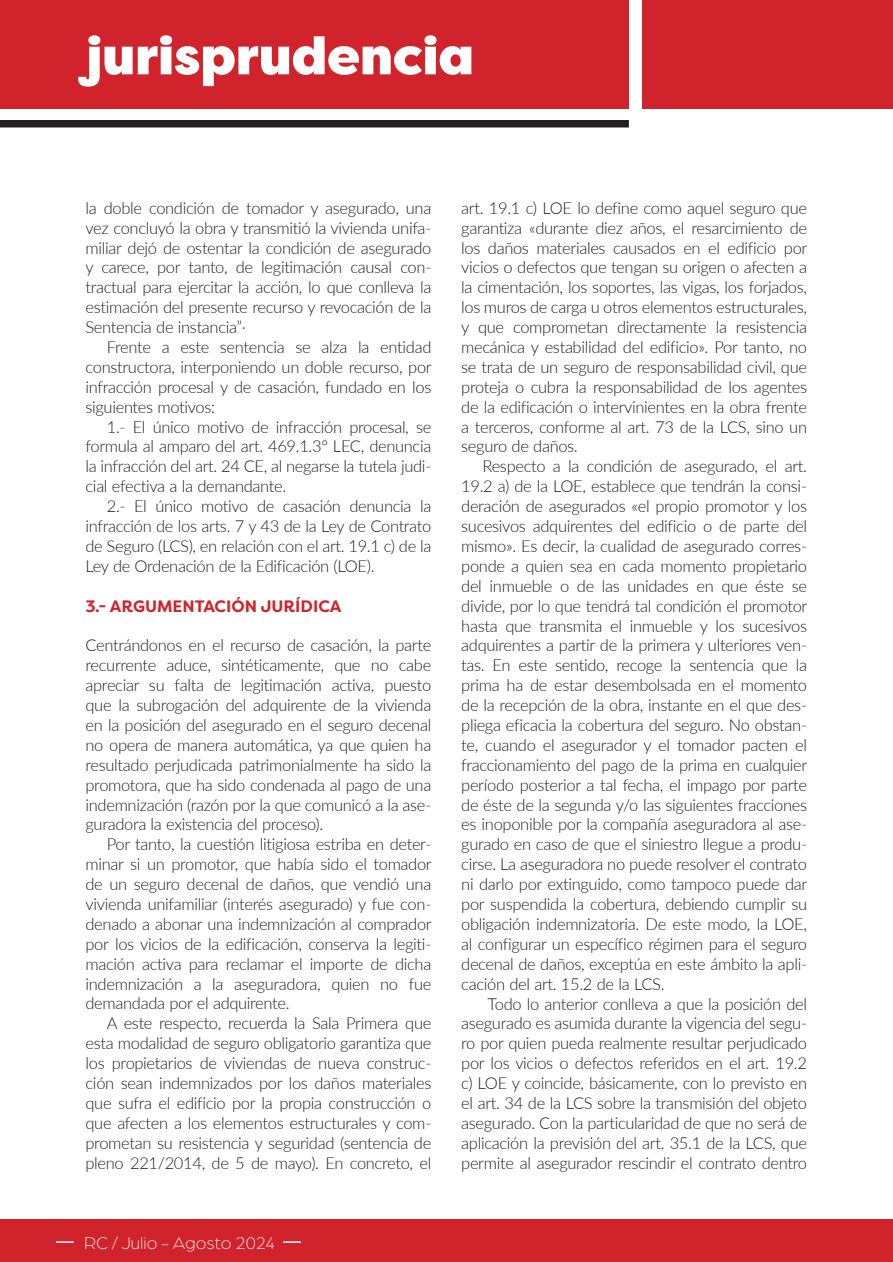
<style>
.page{position:relative;width:893px;height:1262px;background:#fff}
.page>*{position:absolute;margin:0;border:0;box-sizing:border-box;transform-origin:0 0}
.t1{font:52.5px "Sybarite Large";color:#fff}
.t2{font:300 18px "Arboria";color:#fff}
.t3{font:300 16.5px/20px "Lato";letter-spacing:-.02em;color:#231f20;text-align:justify}
.t4{font:700 16.5px "Filson Pro";color:#d0232c}
</style>
<div class="page">
<div style="left:0;top:0;width:628px;height:109px;background:#d0232c"></div>
<div style="left:0;top:120px;width:628px;height:7px;background:#231f20"></div>
<div style="left:641px;top:0;width:251px;height:109px;background:#d0232c"></div>
<div style="left:0;top:1219px;width:892px;height:42px;background:#d0232c"></div>
<hr style="left:892px;top:1219px;width:1px;height:42px;background:#d0232c">
<svg style="left:56px;top:1241px;width:18px;height:1px"></svg>
<svg style="left:283px;top:1241px;width:18px;height:1px"></svg>
<h1 class="t1" style="left:84px;top:21px;width:366px">jurisprudencia</h1>
<p class="t3" style="left:85px;top:197px;width:347px">la doble condición de tomador y asegurado, una vez concluyó la obra y transmitió la vivienda unifa&shy;miliar dejó de ostentar la condición de asegurado y carece, por tanto, de legitimación causal con&shy;tractual para ejercitar la acción, lo que conlleva la estimación del presente recurso y revocación de la Sentencia de instancia”·</p>
<p class="t3" style="left:85px;top:336px;width:347px;text-indent:21px">Frente a este sentencia se alza la entidad constructora, interponiendo un doble recurso, por infracción procesal y de casación, fundado en los siguientes motivos:</p>
<p class="t3" style="left:85px;top:416px;width:347px;text-indent:21px">1.- El único motivo de infracción procesal, se formula al amparo del art. 469.1.3º LEC, denuncia la infracción del art. 24 CE, al negarse la tutela judi&shy;cial efectiva a la demandante.</p>
<p class="t3" style="left:85px;top:495px;width:347px;text-indent:21px">2.- El único motivo de casación denuncia la infracción de los arts. 7 y 43 de la Ley de Contrato de Seguro (LCS), en relación con el art. 19.1 c) de la Ley de Ordenación de la Edificación (LOE).</p>
<p class="t4" style="left:85px;top:595px;width:257px">3.- ARGUMENTACIÓN JURÍDICA</p>
<p class="t3" style="left:85px;top:635px;width:347px">Centrándonos en el recurso de casación, la parte recurrente aduce, sintéticamente, que no cabe apreciar su falta de legitimación activa, puesto que la subrogación del adquirente de la vivienda en la posición del asegurado en el seguro decenal no opera de manera automática, ya que quien ha resultado perjudicada patrimonialmente ha sido la promotora, que ha sido condenada al pago de una indemnización (razón por la que comunicó a la ase&shy;guradora la existencia del proceso).</p>
<p class="t3" style="left:85px;top:833px;width:347px;text-indent:21px">Por tanto, la cuestión litigiosa estriba en deter&shy;minar si un promotor, que había sido el tomador de un seguro decenal de daños, que vendió una vivienda unifamiliar (interés asegurado) y fue con&shy;denado a abonar una indemnización al comprador por los vicios de la edificación, conserva la legiti&shy;mación activa para reclamar el importe de dicha indemnización a la aseguradora, quien no fue demandada por el adquirente.</p>
<p class="t3" style="left:85px;top:1012px;width:347px;text-indent:21px">A este respecto, recuerda la Sala Primera que esta modalidad de seguro obligatorio garantiza que los propietarios de viviendas de nueva construc&shy;ción sean indemnizados por los daños materiales que sufra el edificio por la propia construcción o que afecten a los elementos estructurales y com&shy;prometan su resistencia y seguridad (sentencia de pleno 221/2014, de 5 de mayo). En concreto, el</p>
<p class="t2" style="left:84px;top:1231px;width:192px">RC / Julio - Agosto 2024</p>
<p class="t3" style="left:461px;top:197px;width:347px">art. 19.1 c) LOE lo define como aquel seguro que garantiza «durante diez años, el resarcimiento de los daños materiales causados en el edificio por vicios o defectos que tengan su origen o afecten a la cimentación, los soportes, las vigas, los forjados, los muros de carga u otros elementos estructurales, y que comprometan directamente la resistencia mecánica y estabilidad del edificio». Por tanto, no se trata de un seguro de responsabilidad civil, que proteja o cubra la responsabilidad de los agentes de la edificación o intervinientes en la obra frente a terceros, conforme al art. 73 de la LCS, sino un seguro de daños.</p>
<p class="t3" style="left:461px;top:456px;width:347px;text-indent:21px">Respecto a la condición de asegurado, el art.<br>19.2 a) de la LOE, establece que tendrán la consi&shy;deración de asegurados «el propio promotor y los sucesivos adquirentes del edificio o de parte del mismo». Es decir, la cualidad de asegurado corres&shy;ponde a quien sea en cada momento propietario del inmueble o de las unidades en que éste se divide, por lo que tendrá tal condición el promotor hasta que transmita el inmueble y los sucesivos adquirentes a partir de la primera y ulteriores ven&shy;tas. En este sentido, recoge la sentencia que la prima ha de estar desembolsada en el momento de la recepción de la obra, instante en el que des&shy;pliega eficacia la cobertura del seguro. No obstan&shy;te, cuando el asegurador y el tomador pacten el fraccionamiento del pago de la prima en cualquier período posterior a tal fecha, el impago por parte de éste de la segunda y/o las siguientes fracciones es inoponible por la compañía aseguradora al ase&shy;gurado en caso de que el siniestro llegue a produ&shy;cirse. La aseguradora no puede resolver el contrato ni darlo por extinguido, como tampoco puede dar por suspendida la cobertura, debiendo cumplir su obligación indemnizatoria. De este modo, la LOE, al configurar un específico régimen para el seguro decenal de daños, exceptúa en este ámbito la apli&shy;cación del art. 15.2 de la LCS.</p>
<p class="t3" style="left:461px;top:992px;width:347px;text-indent:26px">Todo lo anterior conlleva a que la posición del asegurado es asumida durante la vigencia del segu&shy;ro por quien pueda realmente resultar perjudicado por los vicios o defectos referidos en el art. 19.2 c) LOE y coincide, básicamente, con lo previsto en el art. 34 de la LCS sobre la transmisión del objeto asegurado. Con la particularidad de que no será de aplicación la previsión del art. 35.1 de la LCS, que permite al asegurador rescindir el contrato dentro</p>
</div>
